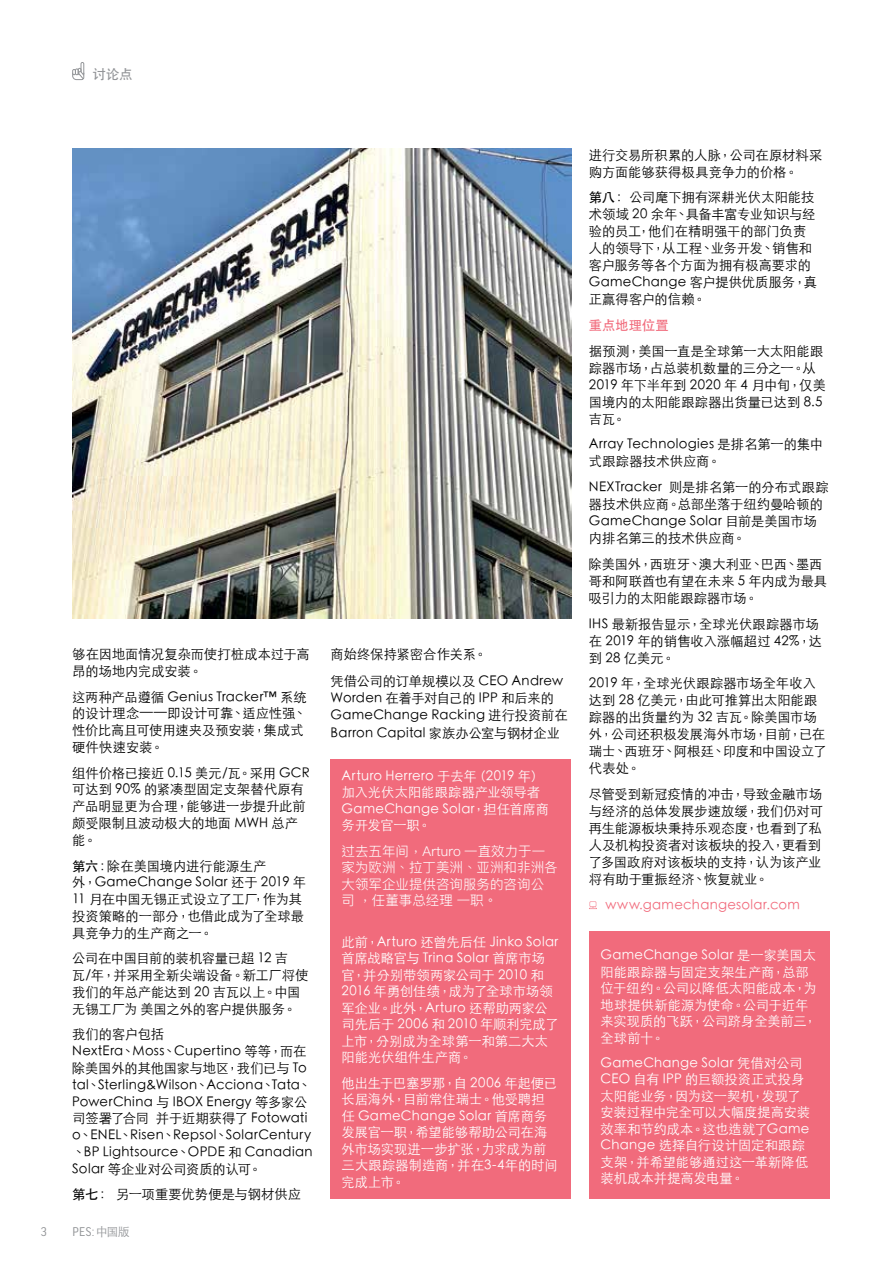
<style>
.page{position:relative;width:893px;height:1263px;background:#fff}
.page>*{position:absolute;margin:0;border:0;box-sizing:border-box;transform-origin:0 0}
.t1{font:300 13.5px/17px "ST Heiti TC";color:#000}
.t2{font:300 13.5px/16.5px "ST Heiti TC";letter-spacing:.005em;color:#fff}
.t3{font:300 13.5px/16.5px "Ping Fang TC";color:#fff}
.t4{font:300 13.5px "ST Heiti TC";letter-spacing:.025em;color:#f16b7c}
.t5{font:13.5px "Good Headline Pro Narr";color:#939598}
.t6{font:500 13.5px "ST Heiti TC";letter-spacing:.005em;color:#f16b7c}
.t7{font:500 13.5px "ST Heiti TC";color:#939598}
.s1{font-weight:500}
.s2{font-family:"ST Heiti TC";font-weight:300;font-size:12px}
</style>
<div class="page">
<div style="left:331px;top:759px;width:240px;height:440px;background:#f16b7c"></div>
<div style="left:589px;top:931px;width:240px;height:268px;background:#f16b7c"></div>
<svg style="left:72px;top:62px;width:13px;height:18px"></svg>
<svg style="left:589px;top:901px;width:8px;height:8px"></svg>
<img style="left:72px;top:149px;width:499px;height:470px">
<p class="t7" style="left:93px;top:67px;width:41px">讨论点</p>
<p class="t1" style="left:72px;top:644px;width:239px">够在因地面情况复杂而使打桩成本过于高昂的场地内完成安装。</p>
<p class="t1" style="left:72px;top:687px;width:236px">这两种产品遵循 Genius Tracker™ 系统的设计理念——即设计可靠、适应性强、性价比高且可使用速夹及预安装，集成式硬件快速安装。</p>
<p class="t1" style="left:72px;top:763px;width:239px">组件价格已接近 0.15 美元/瓦。采用 GCR可达到 90% 的紧凑型固定支架替代原有产品明显更为合理，能够进一步提升此前颇受限制且波动极大的地面 MWH 总产能。</p>
<p class="t1" style="left:72px;top:856px;width:235px"><span class="s1">第六</span>：除在美国境内进行能源生产<br>外，GameChange Solar 还于 2019 年<br>11 月在中国无锡正式设立了工厂，作为其投资策略的一部分，也借此成为了全球最具竞争力的生产商之一。</p>
<p class="t1" style="left:72px;top:948px;width:237px">公司在中国目前的装机容量已超 12 吉瓦/年，并采用全新尖端设备。新工厂将使我们的年总产能达到 20 吉瓦以上。中国无锡工厂为 美国之外的客户提供服务。</p>
<p class="t1" style="left:72px;top:1024px;width:242px">我们的客户包括<br>NextEra、Moss、Cupertino 等等，而在除美国外的其他国家与地区，我们已与 To tal、Sterling&amp;Wilson、Acciona、Tata、<br>PowerChina 与 IBOX Energy 等多家公司签署了合同 并于近期获得了 Fotowati o、ENEL、Risen、Repsol、SolarCentury、BP Lightsource、OPDE 和 Canadian<br>Solar 等企业对公司资质的认可。</p>
<p class="t1" style="left:72px;top:1184px;width:230px"><span class="s1">第七</span>： 另一项重要优势便是与钢材供应</p>
<p class="t5" style="left:41px;top:1225px;width:7px">3</p>
<p class="t5" style="left:72px;top:1225px;width:59px">PES:<span class="s2">中国版</span></p>
<p class="t1" style="left:331px;top:640px;width:234px;line-height:26.2px">商始终保持紧密合作关系。<br>凭借公司的订单规模以及 CEO Andrew</p>
<p class="t1" style="left:331px;top:688px;width:239px;line-height:17.4px">Worden 在着手对自己的 IPP 和后来的<br>GameChange Racking 进行投资前在<br>Barron Capital 家族办公室与钢材企业</p>
<p class="t2" style="left:342px;top:766px;width:209px">Arturo Herrero 于去年（2019 年）加入光伏太阳能跟踪器产业领导者<br>GameChange Solar，担任首席商务开发官一职。</p>
<p class="t3" style="left:342px;top:842px;width:218px">过去五年间，Arturo ⼀直效⼒于⼀家为欧洲、拉丁美洲、亚洲和非洲各⼤领军企业提供咨询服务的咨询公司，任董事总经理 ⼀职。</p>
<p class="t2" style="left:342px;top:932px;width:218px">此前，Arturo 还曾先后任 Jinko Solar首席战略官与 Trina Solar 首席市场官，并分别带领两家公司于 2010 和<br>2016 年勇创佳绩，成为了全球市场领军企业。此外，Arturo 还帮助两家公司先后于 2006 和 2010 年顺利完成了上市，分别成为全球第一和第二大太阳能光伏组件生产商。</p>
<p class="t2" style="left:342px;top:1073px;width:218px">他出生于巴塞罗那，自 2006 年起便已长居海外，目前常住瑞士。他受聘担任 GameChange Solar 首席商务发展官一职，希望能够帮助公司在海外市场实现进一步扩张，力求成为前三大跟踪器制造商，并在3-4年的时间完成上市。</p>
<p class="t1" style="left:589px;top:145px;width:235px">进行交易所积累的人脉，公司在原材料采购方面能够获得极具竞争力的价格。</p>
<p class="t1" style="left:589px;top:188px;width:230px"><span class="s1">第八</span>： 公司麾下拥有深耕光伏太阳能技术领域 20 余年、具备丰富专业知识与经验的员工，他们在精明强干的部门负责人的领导下，从工程、业务开发、销售和客户服务等各个方面为拥有极高要求的<br>GameChange 客户提供优质服务，真正赢得客户的信赖。</p>
<p class="t6" style="left:589px;top:318px;width:81px">重点地理位置</p>
<p class="t1" style="left:589px;top:341px;width:239px">据预测，美国一直是全球第一大太阳能跟踪器市场，占总装机数量的三分之一。从<br>2019 年下半年到 2020 年 4 月中旬，仅美国境内的太阳能跟踪器出货量已达到 8.5吉瓦。</p>
<p class="t1" style="left:589px;top:435px;width:236px">Array Technologies 是排名第一的集中式跟踪器技术供应商。</p>
<p class="t1" style="left:589px;top:477px;width:241px">NEXTracker 则是排名第一的分布式跟踪器技术供应商。总部坐落于纽约曼哈顿的<br>GameChange Solar 目前是美国市场内排名第三的技术供应商。</p>
<p class="t1" style="left:589px;top:554px;width:240px">除美国外，西班牙、澳大利亚、巴西、墨西哥和阿联酋也有望在未来 5 年内成为最具吸引力的太阳能跟踪器市场。</p>
<p class="t1" style="left:589px;top:614px;width:235px">IHS 最新报告显示，全球光伏跟踪器市场在 2019 年的销售收入涨幅超过 42%，达到 28 亿美元。</p>
<p class="t1" style="left:589px;top:673px;width:239px">2019 年，全球光伏跟踪器市场全年收入达到 28 亿美元，由此可推算出太阳能跟踪器的出货量约为 32 吉瓦。除美国市场外，公司还积极发展海外市场，目前，已在瑞士、西班牙、阿根廷、印度和中国设立了代表处。</p>
<p class="t1" style="left:589px;top:784px;width:235px">尽管受到新冠疫情的冲击，导致金融市场与经济的总体发展步速放缓，我们仍对可再生能源板块秉持乐观态度，也看到了私人及机构投资者对该板块的投入，更看到了多国政府对该板块的支持，认为该产业将有助于重振经济、恢复就业。</p>
<p class="t4" style="left:605px;top:893px;width:196px">www.gamechangesolar.com</p>
<p class="t2" style="left:601px;top:945px;width:218px">GameChange Solar 是一家美国太阳能跟踪器与固定支架生产商，总部位于纽约。公司以降低太阳能成本，为地球提供新能源为使命。公司于近年来实现质的飞跃，公司跻身全美前三，全球前十。</p>
<p class="t2" style="left:601px;top:1053px;width:211px">GameChange Solar 凭借对公司<br>CEO 自有 IPP 的巨额投资正式投身太阳能业务，因为这一契机，发现了安装过程中完全可以大幅度提高安装效率和节约成本。这也造就了Game<br>Change 选择自行设计固定和跟踪支架，并希望能够通过这一革新降低装机成本并提高发电量。</p>
</div>
